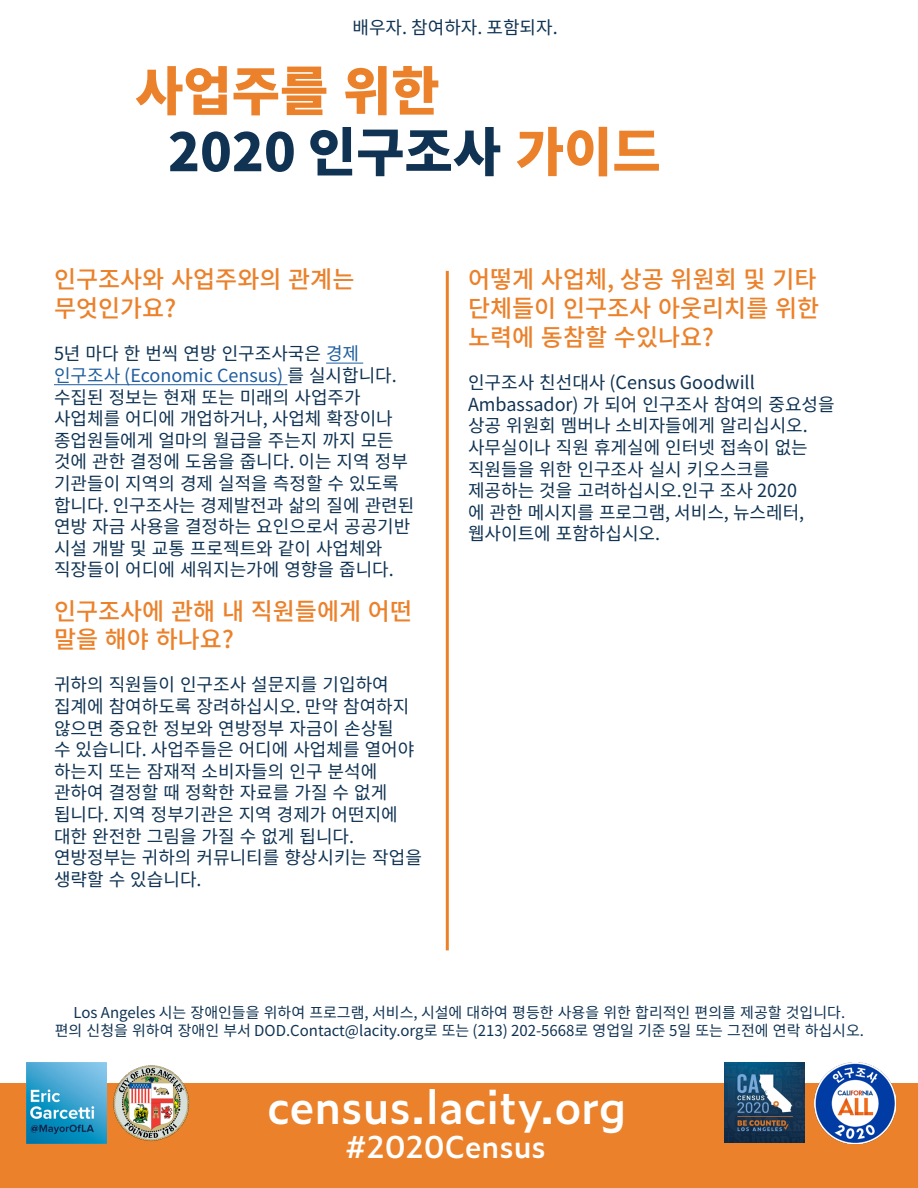
<style>
.page{position:relative;width:918px;height:1188px;background:#fff}
.page>*{position:absolute;margin:0;border:0;box-sizing:border-box;transform-origin:0 0}
.t1{font:900 52.5px/60.9px "Noto Sans KR";color:#eb812a}
.t2{font:600 45px "Zeitung Pro";color:#fff}
.t3{font:600 30px "Zeitung Pro";color:#fff}
.t4{font:500 24px/28.8px "Noto Sans KR";color:#eb812a}
.t5{font:18px/21.6px "Noto Sans KR";color:#103353}
.t6{font:15px/18px "Noto Sans KR";color:#103353;text-align:center}
.s1{color:#103353}
.s2{color:#215e9e}
</style>
<div class="page">
<div style="left:0;top:1083px;width:918px;height:105px;background:#eb812a"></div>
<hr style="left:446px;top:271px;width:3px;height:679px;background:#eb812a">
<hr style="left:326px;top:363px;width:37px;height:1px;background:#215e9e">
<hr style="left:54px;top:384px;width:233px;height:1px;background:#215e9e">
<img style="left:26px;top:1062px;width:81px;height:81px">
<img style="left:113px;top:1065px;width:76px;height:76px">
<img style="left:725px;top:1062px;width:80px;height:81px">
<img style="left:814px;top:1062px;width:81px;height:81px">
<p class="t5" style="left:353px;top:17px;width:207px">배우자. 참여하자. 포함되자.</p>
<h1 class="t1" style="left:168px;top:62px;width:494px;text-indent:-33px">사업주를 위한<br><span class="s1">2020 인구조사</span> 가이드</h1>
<h3 class="t4" style="left:54px;top:266px;width:302px">인구조사와 사업주와의 관계는 무엇인가요?</h3>
<p class="t5" style="left:54px;top:343px;width:362px">5년 마다 한 번씩 연방 인구조사국은 <span class="s2">경제 인구조사 (Economic Census)</span> 를 실시합니다. 수집된 정보는 현재 또는 미래의 사업주가 사업체를 어디에 개업하거나, 사업체 확장이나 종업원들에게 얼마의 월급을 주는지 까지 모든 것에 관한 결정에 도움을 줍니다. 이는 지역 정부 기관들이 지역의 경제 실적을 측정할 수 있도록 합니다. 인구조사는 경제발전과 삶의 질에 관련된 연방 자금 사용을 결정하는 요인으로서 공공기반 시설 개발 및 교통 프로젝트와 같이 사업체와 직장들이 어디에 세워지는가에 영향을 줍니다.</p>
<h3 class="t4" style="left:54px;top:597px;width:360px">인구조사에 관해 내 직원들에게 어떤 말을 해야 하나요?</h3>
<p class="t5" style="left:54px;top:674px;width:369px">귀하의 직원들이 인구조사 설문지를 기입하여 집계에 참여하도록 장려하십시오. 만약 참여하지 않으면 중요한 정보와 연방정부 자금이 손상될<br>수 있습니다. 사업주들은 어디에 사업체를 열어야 하는지 또는 잠재적 소비자들의 인구 분석에 관하여 결정할 때 정확한 자료를 가질 수 없게 됩니다. 지역 정부기관은 지역 경제가 어떤지에 대한 완전한 그림을 가질 수 없게 됩니다. 연방정부는 귀하의 커뮤니티를 향상시키는 작업을 생략할 수 있습니다.</p>
<h3 class="t4" style="left:468px;top:266px;width:353px;text-align:justify">어떻게 사업체, 상공 위원회 및 기타 단체들이 인구조사 아웃리치를 위한 노력에 동참할 수있나요?</h3>
<p class="t5" style="left:468px;top:372px;width:368px">인구조사 친선대사 (Census Goodwill<br>Ambassador) 가 되어 인구조사 참여의 중요성을 상공 위원회 멤버나 소비자들에게 알리십시오. 사무실이나 직원 휴게실에 인터넷 접속이 없는 직원들을 위한 인구조사 실시 키오스크를 제공하는 것을 고려하십시오.인구 조사 2020<br>에 관한 메시지를 프로그램, 서비스, 뉴스레터, 웹사이트에 포함하십시오.</p>
<p class="t6" style="left:55px;top:1004px;width:811px">Los Angeles 시는 장애인들을 위하여 프로그램, 서비스, 시설에 대하여 평등한 사용을 위한 합리적인 편의를 제공할 것입니다.<br>편의 신청을 위하여 장애인 부서 DOD.Contact@lacity.org로 또는 (213) 202-5668로 영업일 기준 5일 또는 그전에 연락 하십시오.</p>
<h2 class="t2" style="left:268px;top:1073px;width:360px">census.lacity.org</h2>
<h3 class="t3" style="left:345px;top:1124px;width:202px">#2020Census</h3>
</div>
